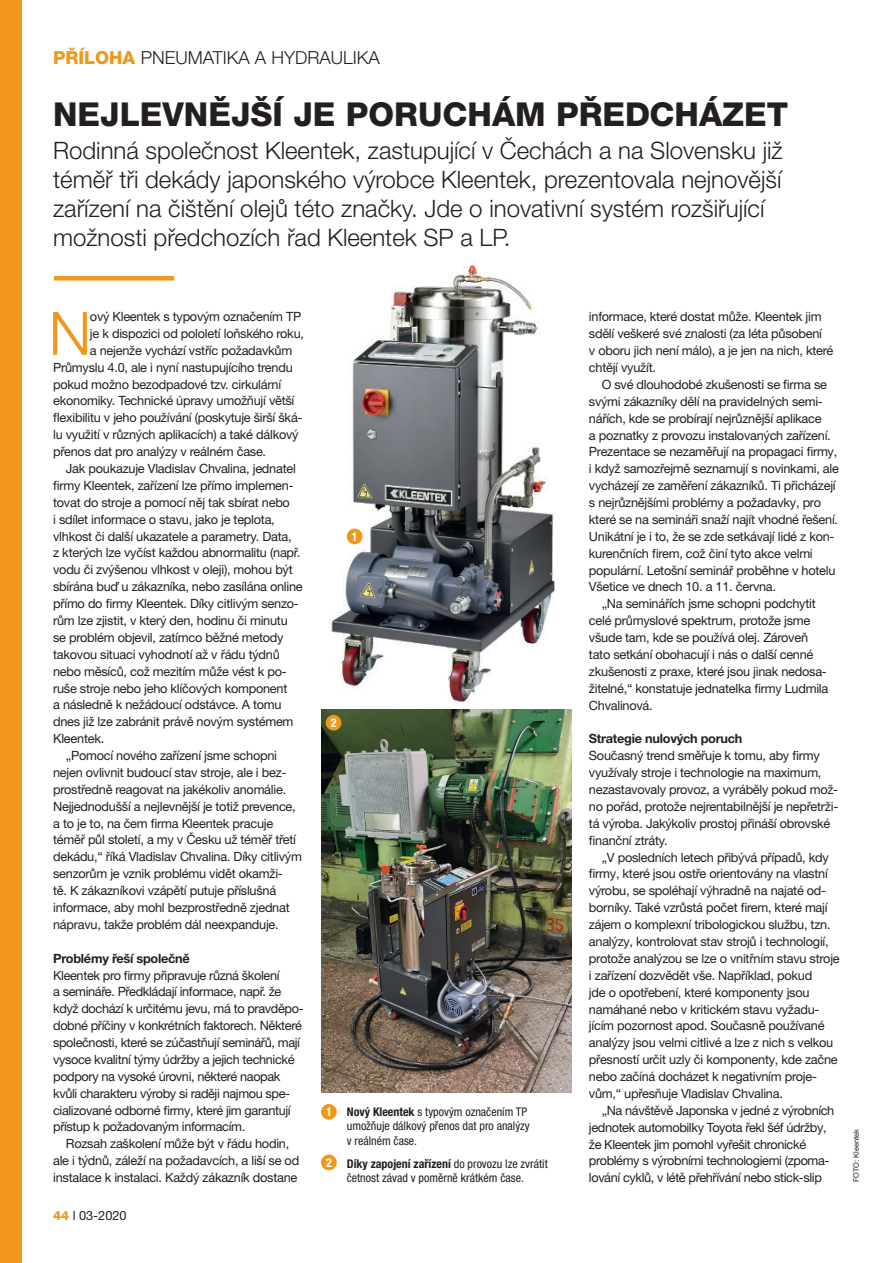
<style>
.page{position:relative;width:893px;height:1263px;background:#fff}
.page>*{position:absolute;margin:0;border:0;box-sizing:border-box;transform-origin:0 0}
.t1{font:300 60px "Helvetica Neue CE";color:#f0981b}
.t2{font:800 33px "Helvetica Neue CE";color:#231f20}
.t3{font:300 24px/28.8px "Helvetica Neue CE";color:#231f20}
.t4{font:300 18px "Helvetica Neue CE";letter-spacing:.15em;color:#231f20}
.t5{font:12.75px/17px "Helvetica Neue CE";letter-spacing:-.02em;color:#231f20}
.t6{font:700 12.75px "Helvetica Neue CE";letter-spacing:-.02em;color:#231f20}
.t7{font:condensed 12px/14.4px "Helvetica Neue CE";color:#231f20}
.t8{font:700 condensed 12px "Helvetica Neue CE";color:#fff}
.t9{font:7.5px "Helvetica Neue CE";color:#231f20}
.s1{font-weight:800;color:#f0981b}
.s2{font-weight:700}
</style>
<div class="page">
<div style="left:0;top:0;width:21px;height:1263px;background:#f0981b"></div>
<div style="left:54px;top:276px;width:120px;height:5px;background:#f0981b"></div>
<div style="left:321px;top:1104px;width:16px;height:16px;background:#f0981b;border-radius:50%"></div>
<div style="left:321px;top:1154px;width:16px;height:16px;background:#f0981b;border-radius:50%"></div>
<img style="left:331px;top:265px;width:224px;height:437px">
<img style="left:321px;top:709px;width:251px;height:383px">
<div style="left:347px;top:529px;width:15px;height:15px;background:#f0981b;border-radius:50%"></div>
<div style="left:326px;top:715px;width:15px;height:15px;background:#f0981b;border-radius:50%"></div>
<h3 class="t4" style="left:53px;top:47px;width:326px"><span class="s1">PŘÍLOHA</span> Pn eumatika a hydraulika</h3>
<h2 class="t2" style="left:53px;top:95px;width:737px">NEJLEVNĚJŠÍ JE PORUCHÁM PŘEDCHÁZET</h2>
<p class="t3" style="left:53px;top:137px;width:731px">Rodinná společnost Kleentek, zastupující v Čechách a na Slovensku již téměř tři dekády japonského výrobce Kleentek, prezentovala nejnovější zařízení na čištění olejů této značky. Jde o inovativní systém rozšiřující možnosti předchozích řad Kleentek SP a LP.</p>
<h1 class="t1" style="left:49px;top:298px;width:44px">N</h1>
<p class="t5" style="left:90px;top:308px;width:213px">ový Kleentek s typovým označením TP</p>
<p class="t5" style="left:90px;top:325px;width:216px">je k dispozici od pololetí loňského roku,</p>
<p class="t5" style="left:90px;top:342px;width:204px">a nejenže vychází vstříc požadavkům</p>
<p class="t5" style="left:53px;top:359px;width:241px">Průmyslu 4.0, ale i nyní nastupujícího trendu</p>
<p class="t5" style="left:53px;top:376px;width:230px">pokud možno bezodpadové tzv. cirkulární</p>
<p class="t5" style="left:53px;top:392px;width:243px">ekonomiky. Technické úpravy umožňují větší</p>
<p class="t5" style="left:53px;top:409px;width:251px">flexibilitu v jeho používání (poskytuje širší šká-</p>
<p class="t5" style="left:53px;top:426px;width:247px">lu využití v různých aplikacích) a také dálkový</p>
<p class="t5" style="left:53px;top:443px;width:215px">přenos dat pro analýzy v reálném čase.</p>
<p class="t5" style="left:66px;top:460px;width:231px">Jak poukazuje Vladislav Chvalina, jednatel</p>
<p class="t5" style="left:53px;top:477px;width:242px">firmy Kleentek, zařízení lze přímo implemen-</p>
<p class="t5" style="left:53px;top:494px;width:238px">tovat do stroje a pomocí něj tak sbírat nebo</p>
<p class="t5" style="left:53px;top:511px;width:223px">i sdílet informace o stavu, jako je teplota,</p>
<p class="t5" style="left:53px;top:528px;width:240px">vlhkost či další ukazatele a parametry. Data,</p>
<p class="t5" style="left:53px;top:544px;width:249px">z kterých lze vyčíst každou abnormalitu (např.</p>
<p class="t5" style="left:53px;top:561px;width:241px">vodu či zvýšenou vlhkost v oleji), mohou být</p>
<p class="t5" style="left:53px;top:578px;width:251px">sbírána buď u zákazníka, nebo zasílána online</p>
<p class="t5" style="left:53px;top:595px;width:247px">přímo do firmy Kleentek. Díky citlivým senzo-</p>
<p class="t5" style="left:53px;top:612px;width:236px">rům lze zjistit, v který den, hodinu či minutu</p>
<p class="t5" style="left:53px;top:629px;width:232px">se problém objevil, zatímco běžné metody</p>
<p class="t5" style="left:53px;top:646px;width:228px">takovou situaci vyhodnotí až v řádu týdnů</p>
<p class="t5" style="left:53px;top:663px;width:235px">nebo měsíců, což mezitím může vést k po-</p>
<p class="t5" style="left:53px;top:679px;width:236px">ruše stroje nebo jeho klíčových komponent</p>
<p class="t5" style="left:53px;top:696px;width:230px">a následně k nežádoucí odstávce. A tomu</p>
<p class="t5" style="left:53px;top:713px;width:242px">dnes již lze zabránit právě novým systémem</p>
<p class="t5" style="left:53px;top:730px;width:53px">Kleentek.</p>
<p class="t5" style="left:66px;top:747px;width:213px">„Pomocí nového zařízení jsme schopni</p>
<p class="t5" style="left:53px;top:764px;width:235px">nejen ovlivnit budoucí stav stroje, ale i bez-</p>
<p class="t5" style="left:53px;top:781px;width:235px">prostředně reagovat na jakékoliv anomálie.</p>
<p class="t5" style="left:53px;top:798px;width:244px">Nejjednodušší a nejlevnější je totiž prevence,</p>
<p class="t5" style="left:53px;top:815px;width:222px">a to je to, na čem firma Kleentek pracuje</p>
<p class="t5" style="left:53px;top:831px;width:244px">téměř půl století, a my v Česku už téměř třetí</p>
<p class="t5" style="left:53px;top:848px;width:250px">dekádu,“ říká Vladislav Chvalina. Díky citlivým</p>
<p class="t5" style="left:53px;top:865px;width:231px">senzorům je vznik problému vidět okamži-</p>
<p class="t5" style="left:53px;top:882px;width:225px">tě. K zákazníkovi vzápětí putuje příslušná</p>
<p class="t5" style="left:53px;top:899px;width:238px">informace, aby mohl bezprostředně zjednat</p>
<p class="t5" style="left:53px;top:916px;width:227px">nápravu, takže problém dál neexpanduje.</p>
<p class="t6" style="left:53px;top:950px;width:138px">Problémy řeší společně</p>
<p class="t5" style="left:53px;top:966px;width:252px">Kleentek pro firmy připravuje různá školení<br>a semináře. Předkládají informace, např. že když dochází k určitému jevu, má to pravděpo&shy;dobné příčiny v konkrétních faktorech. Některé společnosti, které se zúčastňují seminářů, mají vysoce kvalitní týmy údržby a jejich technické podpory na vysoké úrovni, některé naopak kvůli charakteru výroby si raději najmou spe&shy;cializované odborné firmy, které jim garantují přístup k požadovaným informacím.</p>
<p class="t5" style="left:53px;top:1135px;width:248px;text-align:center">Rozsah zaškolení může být v řádu hodin,<br>ale i týdnů, záleží na požadavcích, a liší se od instalace k instalaci. Každý zákazník dostane</p>
<p class="t5" style="left:53px;top:1207px;width:75px"><span class="s1">44</span> l 03-2020</p>
<p class="t8" style="left:352px;top:529px;width:7px">1</p>
<p class="t8" style="left:331px;top:715px;width:7px">2</p>
<p class="t8" style="left:326px;top:1105px;width:7px">1</p>
<p class="t8" style="left:326px;top:1155px;width:7px">2</p>
<p class="t7" style="left:347px;top:1105px;width:185px"><span class="s2">Nový Kleentek</span> s typovým označením TP umožňuje dálkový přenos dat pro analýzy v reálném čase.</p>
<p class="t7" style="left:347px;top:1157px;width:203px"><span class="s2">Díky zapojení zařízení</span> do provozu lze zvrátit četnost závad v poměrně krátkém čase.</p>
<p class="t5" style="left:589px;top:308px;width:246px">informace, které dostat může. Kleentek jim sdělí veškeré své znalosti (za léta působení<br>v oboru jich není málo), a je jen na nich, které chtějí využít.</p>
<p class="t5" style="left:602px;top:376px;width:227px">O své dlouhodobé zkušenosti se firma se</p>
<p class="t5" style="left:589px;top:393px;width:235px">svými zákazníky dělí na pravidelných semi-</p>
<p class="t5" style="left:589px;top:410px;width:234px">nářích, kde se probírají nejrůznější aplikace</p>
<p class="t5" style="left:589px;top:426px;width:243px">a poznatky z provozu instalovaných zařízení.</p>
<p class="t5" style="left:589px;top:443px;width:250px">Prezentace se nezaměřují na propagaci firmy,</p>
<p class="t5" style="left:589px;top:460px;width:251px">i když samozřejmě seznamují s novinkami, ale</p>
<p class="t5" style="left:589px;top:477px;width:248px">vycházejí ze zaměření zákazníků. Ti přicházejí</p>
<p class="t5" style="left:589px;top:494px;width:234px">s nejrůznějšími problémy a požadavky, pro</p>
<p class="t5" style="left:589px;top:511px;width:251px">které se na semináři snaží najít vhodné řešení.</p>
<p class="t5" style="left:589px;top:528px;width:247px">Unikátní je i to, že se zde setkávají lidé z kon-</p>
<p class="t5" style="left:589px;top:545px;width:225px">kurenčních firem, což činí tyto akce velmi</p>
<p class="t5" style="left:589px;top:562px;width:248px">populární. Letošní seminář proběhne v hotelu</p>
<p class="t5" style="left:589px;top:578px;width:189px">Všetice ve dnech 10. a 11. června.</p>
<p class="t5" style="left:602px;top:595px;width:216px">„Na seminářích jsme schopni podchytit</p>
<p class="t5" style="left:589px;top:612px;width:223px">celé průmyslové spektrum, protože jsme</p>
<p class="t5" style="left:589px;top:629px;width:221px">všude tam, kde se používá olej. Zároveň</p>
<p class="t5" style="left:589px;top:646px;width:226px">tato setkání obohacují i nás o další cenné</p>
<p class="t5" style="left:589px;top:663px;width:239px">zkušenosti z praxe, které jsou jinak nedosa-</p>
<p class="t5" style="left:589px;top:680px;width:241px">žitelné,“ konstatuje jednatelka firmy Ludmila</p>
<p class="t5" style="left:589px;top:697px;width:65px">Chvalinová.</p>
<p class="t6" style="left:589px;top:731px;width:155px">Strategie nulových poruch</p>
<p class="t5" style="left:589px;top:747px;width:251px">Současný trend směřuje k tomu, aby firmy využívaly stroje i technologie na maximum, nezastavovaly provoz, a vyráběly pokud mož&shy;no pořád, protože nejrentabilnější je nepřetrži&shy;tá výroba. Jakýkoliv prostoj přináší obrovské finanční ztráty.</p>
<p class="t5" style="left:589px;top:848px;width:252px;text-indent:13px">„V posledních letech přibývá případů, kdy firmy, které jsou ostře orientovány na vlastní výrobu, se spoléhají výhradně na najaté od&shy;borníky. Také vzrůstá počet firem, které mají zájem o komplexní tribologickou službu, tzn. analýzy, kontrolovat stav strojů i technologií, protože analýzou se lze o vnitřním stavu stroje i zařízení dozvědět vše. Například, pokud<br>jde o opotřebení, které komponenty jsou namáhané nebo v kritickém stavu vyžadu&shy;jícím pozornost apod. Současně používané analýzy jsou velmi citlivé a lze z nich s velkou přesností určit uzly či komponenty, kde začne nebo začíná docházet k negativním proje&shy;vům,“ upřesňuje Vladislav Chvalina.</p>
<p class="t5" style="left:589px;top:1102px;width:247px;text-indent:13px">„Na návštěvě Japonska v jedné z výrobních jednotek automobilky Toyota řekl šéf údržby, že Kleentek jim pomohl vyřešit chronické problémy s výrobními technologiemi (zpoma&shy;lování cyklů, v létě přehřívání nebo stick-slip</p>
<p class="t9" style="left:852px;top:1182px;width:55px;rotate:-90deg">Foto: Kleentek</p>
</div>
